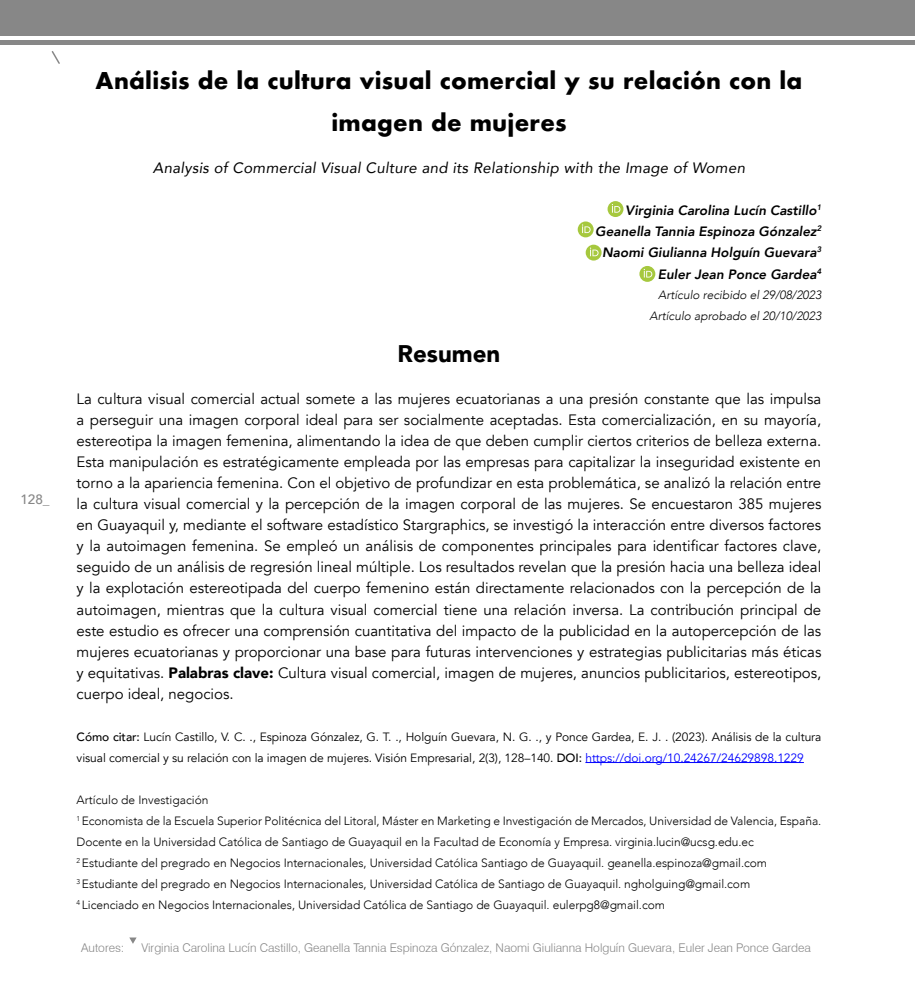
<style>
.page{position:relative;width:915px;height:1000px;background:#fff}
.page>*{position:absolute;margin:0;border:0;box-sizing:border-box;transform-origin:0 0}
.t1{font:900 24px "Avenir";color:#000}
.t2{font:700 22.5px/42px "Futura";letter-spacing:.01em;color:#000;text-align:center}
.t3{font:15px/21px "Avenir";color:#000;text-align:justify}
.t4{font:italic 15px "Avenir";letter-spacing:.02em;color:#000}
.t5{font:italic 800 13.5px/21.1px "Avenir";color:#000;text-align:right}
.t6{font:500 13.5px "Avenir";color:#878787}
.t7{font:300 12px/21px "Avenir";letter-spacing:-.005em;color:#000}
.t8{font:12px/21px "Avenir";letter-spacing:-.005em;color:#000}
.t9{font:300 12px "Swiss 721 BT";color:#878787}
.t10{font:italic 300 12px/21px "Avenir";color:#000;text-align:right}
.s1{font-weight:900}
.s2{font-weight:500}
.s3{color:#00f}
</style>
<div class="page">
<div style="left:0;top:0;width:914px;height:36px;background:#878787"></div>
<div style="left:0;top:40px;width:914px;height:5px;background:#878787"></div>
<svg style="left:51px;top:51px;width:9px;height:13px"></svg>
<hr style="left:585px;top:762px;width:218px;height:1px;background:#00f">
<svg style="left:129px;top:937px;width:7px;height:6px"></svg>
<svg style="left:607px;top:201px;width:16px;height:16px"></svg>
<svg style="left:577px;top:221px;width:16px;height:16px"></svg>
<svg style="left:585px;top:244px;width:16px;height:16px"></svg>
<svg style="left:639px;top:266px;width:16px;height:16px"></svg>
<p class="t6" style="left:20px;top:488px;width:31px">128_</p>
<h2 class="t2" style="left:95px;top:60px;width:708px">Análisis de la cultura visual comercial y su relación con la imagen de mujeres</h2>
<p class="t4" style="left:153px;top:159px;width:593px">Analysis of Commercial Visual Culture and its Relationship with the Image of Women</p>
<p class="t5" style="left:595px;top:200px;width:227px">Virginia Carolina Lucín Castillo<sup>1<br></sup>Geanella Tannia Espinoza Gónzalez<sup>2<br></sup>Naomi Giulianna Holguín Guevara<sup>3<br></sup>Euler Jean Ponce Gardea<sup>4</sup></p>
<p class="t10" style="left:649px;top:284px;width:173px">Artículo recibido el 29/08/2023<br>Artículo aprobado el 20/10/2023</p>
<h1 class="t1" style="left:397px;top:333px;width:104px">Resumen</h1>
<p class="t3" style="left:77px;top:389px;width:746px">La cultura visual comercial actual somete a las mujeres ecuatorianas a una presión constante que las impulsa a perseguir una imagen corporal ideal para ser socialmente aceptadas. Esta comercialización, en su mayoría, estereotipa la imagen femenina, alimentando la idea de que deben cumplir ciertos criterios de belleza externa.<br>Esta manipulación es estratégicamente empleada por las empresas para capitalizar la inseguridad existente en torno a la apariencia femenina. Con el objetivo de profundizar en esta problemática, se analizó la relación entre la cultura visual comercial y la percepción de la imagen corporal de las mujeres. Se encuestaron 385 mujeres en Guayaquil y, mediante el software estadístico Stargraphics, se investigó la interacción entre diversos factores y la autoimagen femenina. Se empleó un análisis de componentes principales para identificar factores clave, seguido de un análisis de regresión lineal múltiple. Los resultados revelan que la presión hacia una belleza ideal y la explotación estereotipada del cuerpo femenino están directamente relacionados con la percepción de la autoimagen, mientras que la cultura visual comercial tiene una relación inversa. La contribución principal de este estudio es ofrecer una comprensión cuantitativa del impacto de la publicidad en la autopercepción de las mujeres ecuatorianas y proporcionar una base para futuras intervenciones y estrategias publicitarias más éticas y equitativas. <span class="s1">Palabras clave:</span> Cultura visual comercial, imagen de mujeres, anuncios publicitarios, estereotipos, cuerpo ideal, negocios.</p>
<p class="t8" style="left:77px;top:726px;width:746px"><span class="s2">Cómo citar:</span> Lucín Castillo, V. C. ., Espinoza Gónzalez, G. T. ., Holguín Guevara, N. G. ., y Ponce Gardea, E. J. . (2023). Análisis de la cultura visual comercial y su relación con la imagen de mujeres. Visión Empresarial, 2(3), 128–140. <span class="s2">DOI:</span> <span class="s3">https://doi.org/10.24267/24629898.1229</span></p>
<p class="t7" style="left:77px;top:788px;width:746px">Artículo de Investigación<br><sup>1</sup> Economista de la Escuela Superior Politécnica del Litoral, Máster en Marketing e Investigación de Mercados, Universidad de Valencia, España.<br>Docente en la Universidad Católica de Santiago de Guayaquil en la Facultad de Economía y Empresa. virginia.lucin@ucsg.edu.ec<br><sup>2</sup> Estudiante del pregrado en Negocios Internacionales, Universidad Católica Santiago de Guayaquil. geanella.espinoza@gmail.com<br><sup>3</sup> Estudiante del pregrado en Negocios Internacionales, Universidad Católica de Santiago de Guayaquil. ngholguing@gmail.com<br><sup>4</sup> Licenciado en Negocios Internacionales, Universidad Católica de Santiago de Guayaquil. eulerpg8@gmail.com</p>
<p class="t9" style="left:81px;top:940px;width:45px">Autores:</p>
<p class="t9" style="left:141px;top:940px;width:671px">Virginia Carolina Lucín Castillo, Geanella Tannia Espinoza Gónzalez, Naomi Giulianna Holguín Guevara, Euler Jean Ponce Gardea</p>
</div>
